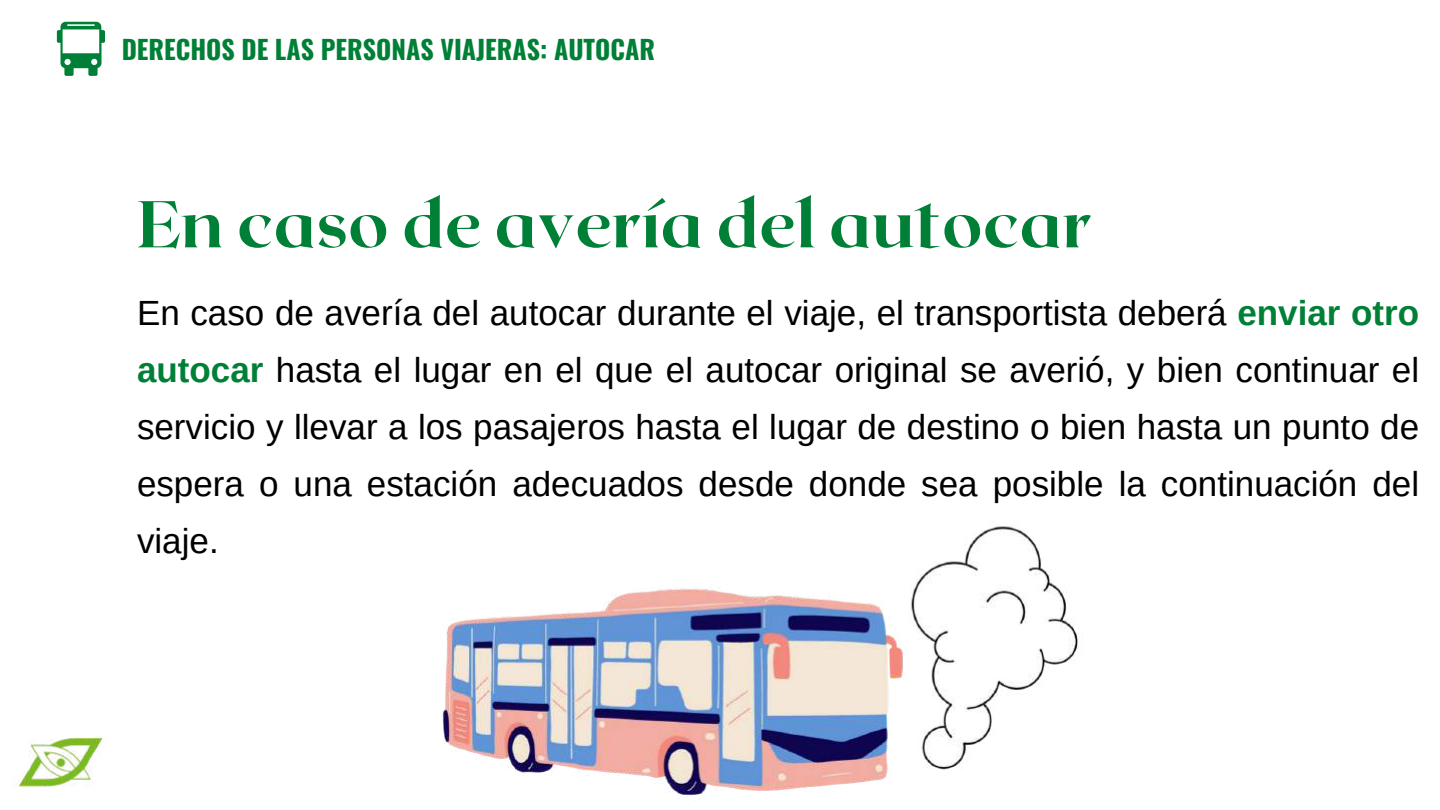
<style>
.page{position:relative;width:1440px;height:810px;background:#fff}
.page>*{position:absolute;margin:0;border:0;box-sizing:border-box;transform-origin:0 0}
.t1{font:800 66px "Roxborough CF";color:#008037}
.t2{font:35px/57px "Arimo";color:#000;text-align:justify}
.t3{font:700 26px "Oswald";color:#008037}
.s1{font-weight:700;color:#008037}
</style>
<div class="page">
<img style="left:14px;top:738px;width:89px;height:49px">
<svg style="left:57px;top:22px;width:48px;height:54px"></svg>
<img style="left:442px;top:526px;width:641px;height:274px">
<p class="t3" style="left:122px;top:29px;width:535px">DERECHOS DE LAS PERSONAS VIAJERAS: AUTOCAR</p>
<h1 class="t1" style="left:137px;top:181px;width:956px">En caso de avería del autocar</h1>
<p class="t2" style="left:137px;top:285px;width:1284px">En caso de avería del autocar durante el viaje, el transportista deberá <span class="s1">enviar otro autocar</span> hasta el lugar en el que el autocar original se averió, y bien continuar el servicio y llevar a los pasajeros hasta el lugar de destino o bien hasta un punto de espera o una estación adecuados desde donde sea posible la continuación del viaje.</p>
</div>
